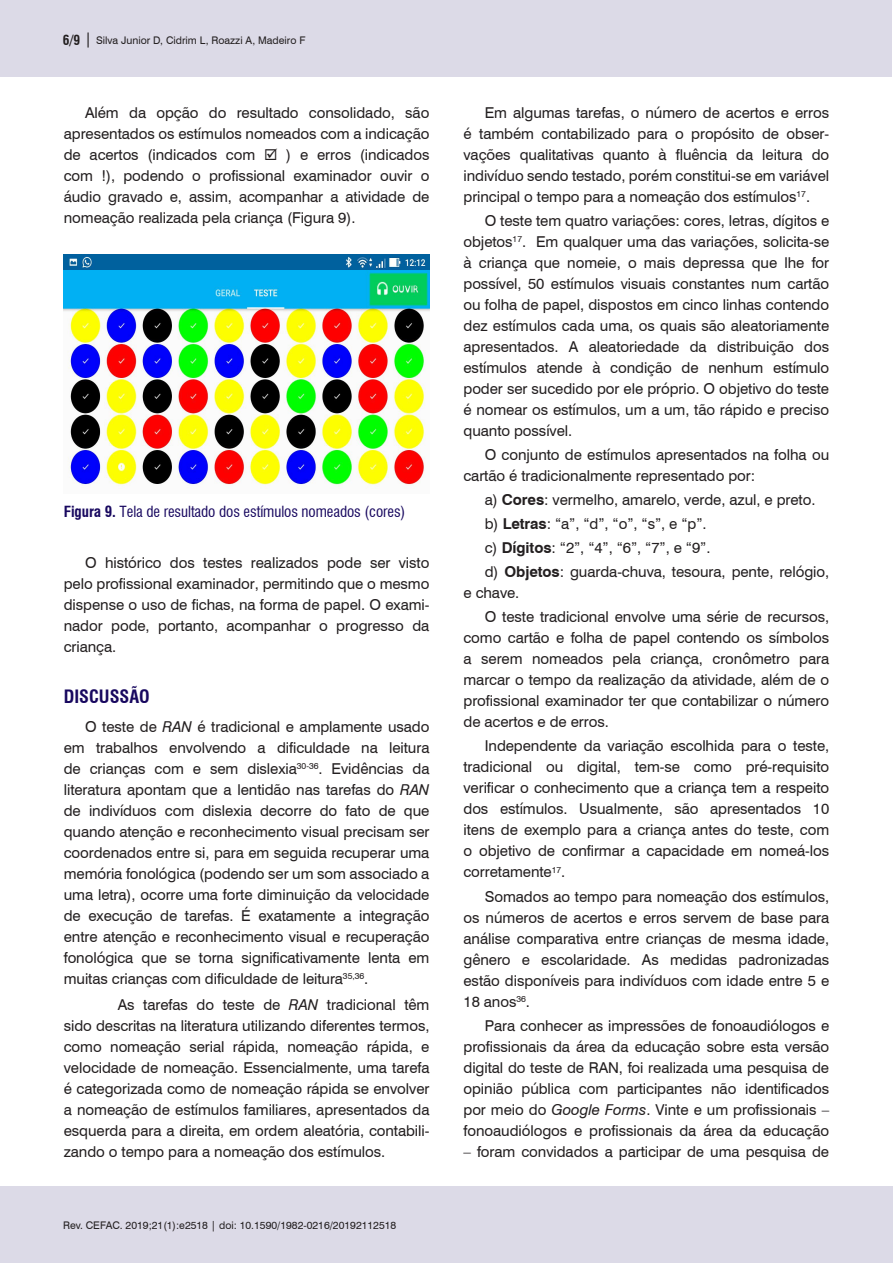
<style>
.page{position:relative;width:893px;height:1263px;background:#fff}
.page>*{position:absolute;margin:0;border:0;box-sizing:border-box;transform-origin:0 0}
.Nivel_1{font:700 condensed 18px "Swiss 721 BT";color:#18085f}
.Corpo_do_texto{font:15px/21px "Swiss 721 BT";letter-spacing:-.005em;color:#231f20;text-align:justify}
.Titulo_tabelas_e_gr{font:condensed 15px "Swiss 721 BT";letter-spacing:-.005em;color:#18085f}
.t1{font:10.5px "Swiss 721 BT";color:#231f20}
.s1{font-weight:700;font-stretch:condensed;font-size:13.5px}
.s2{font-size:15px}
.s3{font-weight:700}
.s4{font-style:italic}
</style>
<div class="page">
<div style="left:0;top:1186px;width:892px;height:77px;background:#dcdae7"></div>
<div style="left:0;top:0;width:892px;height:77px;background:#dcdae7"></div>
<img style="left:64px;top:255px;width:365px;height:234px">
<p class="t1" style="left:63px;top:33px;width:244px"><span class="s1">6/9</span> <span class="s2">|</span> Silva Junior D, Cidrim L, Roazzi A, Madeiro F</p>
<p class="Corpo_do_texto" style="left:64px;top:101px;width:367px;text-indent:21px">Além da opção do resultado consolidado, são apresentados os estímulos nomeados com a indicação de acertos (indicados com ☑ ) e erros (indicados com !), podendo o profissional examinador ouvir o áudio gravado e, assim, acompanhar a atividade de nomeação realizada pela criança (Figura 9).</p>
<p class="Titulo_tabelas_e_gr" style="left:64px;top:503px;width:343px"><span class="s3">Figura 9.</span> Tela de resultado dos estímulos nomeados (cores)</p>
<p class="Corpo_do_texto" style="left:64px;top:551px;width:367px;text-indent:21px">O histórico dos testes realizados pode ser visto pelo profissional examinador, permitindo que o mesmo dispense o uso de fichas, na forma de papel. O exami&shy;nador pode, portanto, acompanhar o progresso da criança.</p>
<p class="Nivel_1" style="left:64px;top:686px;width:88px">DISCUSSÃO</p>
<p class="Corpo_do_texto" style="left:64px;top:716px;width:367px;text-indent:21px">O teste de <span class="s4">RAN</span> é tradicional e amplamente usado em trabalhos envolvendo a dificuldade na leitura de crianças com e sem dislexia<sup>30-36</sup>. Evidências da literatura apontam que a lentidão nas tarefas do <span class="s4">RAN </span>de indivíduos com dislexia decorre do fato de que quando atenção e reconhecimento visual precisam ser coordenados entre si, para em seguida recuperar uma memória fonológica (podendo ser um som associado a uma letra), ocorre uma forte diminuição da velocidade de execução de tarefas. É exatamente a integração entre atenção e reconhecimento visual e recuperação fonológica que se torna significativamente lenta em muitas crianças com dificuldade de leitura<sup>35,36</sup>.</p>
<p class="Corpo_do_texto" style="left:64px;top:993px;width:367px;text-indent:54px">As tarefas do teste de <span class="s4">RAN</span> tradicional têm sido descritas na literatura utilizando diferentes termos, como nomeação serial rápida, nomeação rápida, e velocidade de nomeação. Essencialmente, uma tarefa é categorizada como de nomeação rápida se envolver a nomeação de estímulos familiares, apresentados da esquerda para a direita, em ordem aleatória, contabili&shy;zando o tempo para a nomeação dos estímulos.</p>
<p class="t1" style="left:63px;top:1218px;width:335px">Rev. CEFAC. 2019;21(1):e2518 | doi: 10.1590/1982-0216/20192112518</p>
<p class="Corpo_do_texto" style="left:463px;top:101px;width:367px;text-indent:21px">Em algumas tarefas, o número de acertos e erros é também contabilizado para o propósito de obser&shy;vações qualitativas quanto à fluência da leitura do indivíduo sendo testado, porém constitui-se em variável principal o tempo para a nomeação dos estímulos<sup>17</sup>.</p>
<p class="Corpo_do_texto" style="left:463px;top:209px;width:367px;text-indent:21px">O teste tem quatro variações: cores, letras, dígitos e objetos<sup>17</sup>. Em qualquer uma das variações, solicita-se à criança que nomeie, o mais depressa que lhe for possível, 50 estímulos visuais constantes num cartão ou folha de papel, dispostos em cinco linhas contendo dez estímulos cada uma, os quais são aleatoriamente apresentados. A aleatoriedade da distribuição dos estímulos atende à condição de nenhum estímulo poder ser sucedido por ele próprio. O objetivo do teste é nomear os estímulos, um a um, tão rápido e preciso quanto possível.</p>
<p class="Corpo_do_texto" style="left:463px;top:443px;width:367px;text-indent:21px">O conjunto de estímulos apresentados na folha ou cartão é tradicionalmente representado por:</p>
<p class="Corpo_do_texto" style="left:485px;top:489px;width:332px">a) <span class="s3">Cores</span>: vermelho, amarelo, verde, azul, e preto.</p>
<p class="Corpo_do_texto" style="left:485px;top:513px;width:223px">b) <span class="s3">Letras</span>: “a”, “d”, “o”, “s”, e “p”.</p>
<p class="Corpo_do_texto" style="left:485px;top:537px;width:227px">c) <span class="s3">Dígitos</span>: “2”, “4”, “6”, “7”, e “9”.</p>
<p class="Corpo_do_texto" style="left:463px;top:561px;width:367px;text-indent:21px">d) <span class="s3">Objetos</span>: guarda-chuva, tesoura, pente, relógio, e chave.</p>
<p class="Corpo_do_texto" style="left:463px;top:606px;width:367px;text-indent:21px">O teste tradicional envolve uma série de recursos, como cartão e folha de papel contendo os símbolos a serem nomeados pela criança, cronômetro para marcar o tempo da realização da atividade, além de o profissional examinador ter que contabilizar o número de acertos e de erros.</p>
<p class="Corpo_do_texto" style="left:463px;top:735px;width:367px;text-indent:21px">Independente da variação escolhida para o teste, tradicional ou digital, tem-se como pré-requisito verificar o conhecimento que a criança tem a respeito dos estímulos. Usualmente, são apresentados 10 itens de exemplo para a criança antes do teste, com o objetivo de confirmar a capacidade em nomeá-los corretamente<sup>17</sup>.</p>
<p class="Corpo_do_texto" style="left:463px;top:885px;width:367px;text-indent:21px">Somados ao tempo para nomeação dos estímulos, os números de acertos e erros servem de base para análise comparativa entre crianças de mesma idade, gênero e escolaridade. As medidas padronizadas estão disponíveis para indivíduos com idade entre 5 e 18 anos<sup>36</sup>.</p>
<p class="Corpo_do_texto" style="left:463px;top:1014px;width:367px;text-indent:21px">Para conhecer as impressões de fonoaudiólogos e profissionais da área da educação sobre esta versão digital do teste de RAN, foi realizada uma pesquisa de opinião pública com participantes não identificados por meio do <span class="s4">Google Forms</span>. Vinte e um profissionais – fonoaudiólogos e profissionais da área da educação</p>
<p class="Corpo_do_texto" style="left:463px;top:1140px;width:367px">– foram convidados a participar de uma pesquisa de</p>
</div>
